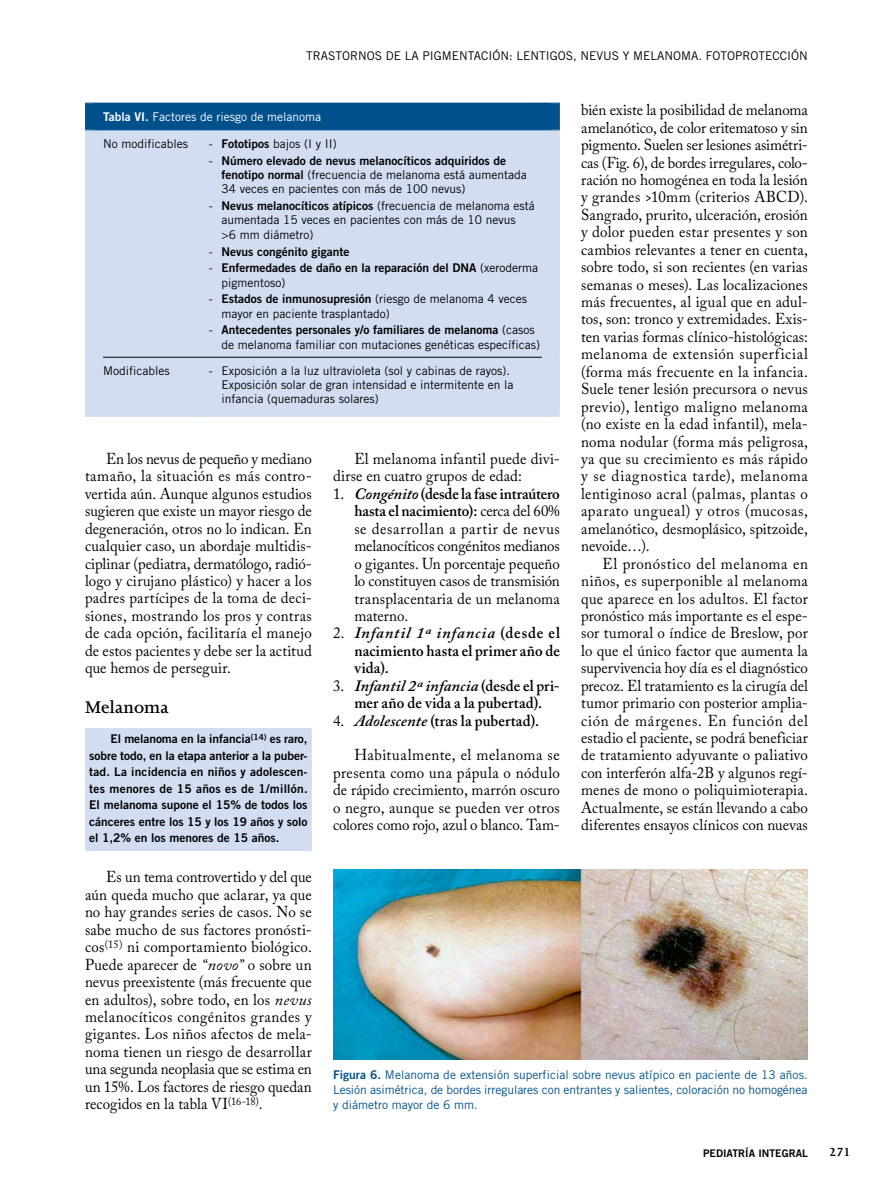
<style>
.page{position:relative;width:893px;height:1191px;background:#fff}
.page>*{position:absolute;margin:0;border:0;box-sizing:border-box;transform-origin:0 0}
.t1{font:600 19.5px "Joanna MT Std";color:#000}
.t2{font:15.75px/17.4px "Adobe Caslon Pro";letter-spacing:.005em;color:#000;text-align:justify;scale:.95 1}
.t3{font:600 15.75px/17.4px "Adobe Caslon Pro";letter-spacing:.01em;color:#000;text-align:justify;scale:.95 1}
.t4{font:700 13.5px "Joanna MT Std";color:#000}
.t5{font:12px/14.2px "Trade Gothic";color:#000}
.t6{font:12px/16.5px "Trade Gothic Bold Two";color:#000;text-align:justify}
.t7{font:12px/15px "Trade Gothic";letter-spacing:-.005em;color:#00508c;text-align:justify}
.t8{font:12px/26.2px "Trade Gothic";color:#fff}
.t9{font:10.5px "Trade Gothic Bold Two";color:#000}
.s1{font-family:"Trade Gothic Bold Two"}
.s2{color:#000}
.s3{font-family:"Trade Gothic"}
.s4{font-weight:600;font-style:italic}
.s5{font-weight:600}
.s6{font-weight:400}
.s7{font-style:italic}
</style>
<div class="page">
<div style="left:85px;top:728px;width:227px;height:123px;background:#d3ddf2"></div>
<img style="left:333px;top:869px;width:475px;height:190px">
<div style="left:94px;top:103px;width:457px;height:27px;background:#00508c"></div>
<div style="left:103px;top:130px;width:439px;height:286px;background:#d3ddf2"></div>
<div style="left:191px;top:130px;width:18px;height:227px;background:#d3ddf2"></div>
<div style="left:191px;top:357px;width:18px;height:59px;background:#d3ddf2"></div>
<div style="left:85px;top:357px;width:18px;height:59px;background:#d3ddf2"></div>
<div style="left:542px;top:357px;width:18px;height:59px;background:#d3ddf2"></div>
<hr style="left:85px;top:416px;width:115px;height:1px;background:#d3ddf2">
<hr style="left:200px;top:416px;width:360px;height:1px;background:#d3ddf2">
<div style="left:85px;top:130px;width:18px;height:227px;background:#d3ddf2"></div>
<div style="left:542px;top:130px;width:18px;height:227px;background:#d3ddf2"></div>
<hr style="left:103px;top:357px;width:97px;height:1px;background:#000">
<hr style="left:200px;top:357px;width:342px;height:1px;background:#000">
<div style="left:85px;top:103px;width:18px;height:26px;background:#00508c"></div>
<div style="left:542px;top:103px;width:18px;height:26px;background:#00508c"></div>
<hr style="left:85px;top:129px;width:115px;height:1px;background:#00508c">
<hr style="left:200px;top:129px;width:360px;height:1px;background:#00508c">
<p class="t5" style="left:306px;top:49px;width:503px">Trastornos de la pigmentación: lentigos, nevus y melanoma. Fotoprotección</p>
<p class="t2" style="left:581px;top:101px;width:240px">bién existe la posibilidad de melanoma amelanótico, de color eritematoso y sin pigmento. Suelen ser lesiones asimétri&shy;cas (Fig. 6), de bordes irregulares, colo&shy;ración no homogénea en toda la lesión y grandes &gt;10mm (criterios ABCD).<br>Sangrado, prurito, ulceración, erosión y dolor pueden estar presentes y son cambios relevantes a tener en cuenta, sobre todo, si son recientes (en varias semanas o meses). Las localizaciones más frecuentes, al igual que en adul&shy;tos, son: tronco y extremidades. Exis&shy;ten varias formas clínico-histológicas: melanoma de extensión superficial (forma más frecuente en la infancia.<br>Suele tener lesión precursora o nevus previo), lentigo maligno melanoma (no existe en la edad infantil), mela&shy;noma nodular (forma más peligrosa, ya que su crecimiento es más rápido y se diagnostica tarde), melanoma lentiginoso acral (palmas, plantas o aparato ungueal) y otros (mucosas, amelanótico, desmoplásico, spitzoide, nevoide…).</p>
<p class="t2" style="left:581px;top:554px;width:240px;text-indent:21px">El pronóstico del melanoma en niños, es superponible al melanoma que aparece en los adultos. El factor pronóstico más importante es el espe&shy;sor tumoral o índice de Breslow, por lo que el único factor que aumenta la supervivencia hoy día es el diagnóstico precoz. El tratamiento es la cirugía del tumor primario con posterior amplia&shy;ción de márgenes. En función del estadio el paciente, se podrá beneficiar de tratamiento adyuvante o paliativo con interferón alfa-2B y algunos regí&shy;menes de mono o poliquimioterapia.<br>Actualmente, se están llevando a cabo diferentes ensayos clínicos con nuevas</p>
<p class="t8" style="left:103px;top:104px;width:220px"><span class="s1">Tabla VI.</span> Factores de riesgo de melanoma<br><span class="s2">No modificables</span></p>
<p class="t5" style="left:209px;top:136px;width:130px">- <span class="s1">Fototipos</span> bajos (I y II)</p>
<p class="t6" style="left:209px;top:152px;width:299px"><span class="s3">-</span> Número elevado de nevus melanocíticos adquiridos de</p>
<p class="t5" style="left:222px;top:168px;width:307px"><span class="s1">fenotipo normal</span> (frecuencia de melanoma está aumentada<br>34 veces en pacientes con más de 100 nevus)</p>
<p class="t5" style="left:222px;top:199px;width:315px;text-indent:-13px">- <span class="s1">Nevus melanocíticos atípicos</span> (frecuencia de melanoma está aumentada 15 veces en pacientes con más de 10 nevus<br>&gt;6 mm diámetro)</p>
<p class="t6" style="left:209px;top:243px;width:142px"><span class="s3">-</span> Nevus congénito gigante</p>
<p class="t6" style="left:209px;top:259px;width:331px"><span class="s3">-</span> Enfermedades de daño en la reparación del DNA <span class="s3">(xeroderma</span></p>
<p class="t5" style="left:222px;top:275px;width:65px">pigmentoso)</p>
<p class="t5" style="left:222px;top:292px;width:307px;text-indent:-13px">- <span class="s1">Estados de inmunosupresión</span> (riesgo de melanoma 4 veces mayor en paciente trasplantado)</p>
<p class="t6" style="left:209px;top:322px;width:328px"><span class="s3">-</span> Antecedentes personales y/o familiares de melanoma <span class="s3">(casos</span></p>
<p class="t5" style="left:222px;top:337px;width:320px">de melanoma familiar con mutaciones genéticas específicas)</p>
<p class="t5" style="left:103px;top:363px;width:68px">Modificables</p>
<p class="t5" style="left:222px;top:363px;width:293px;text-indent:-13px">- Exposición a la luz ultravioleta (sol y cabinas de rayos).<br>Exposición solar de gran intensidad e intermitente en la infancia (quemaduras solares)</p>
<p class="t2" style="left:333px;top:450px;width:240px;text-indent:21px">El melanoma infantil puede divi&shy;dirse en cuatro grupos de edad:</p>
<p class="t2" style="left:354px;top:485px;width:218px;text-indent:-21px">1. <span class="s4">Congénito</span> <span class="s5">(desde la fase intraútero hasta el nacimiento):</span> cerca del 60% se desarrollan a partir de nevus melanocíticos congénitos medianos o gigantes. Un porcentaje pequeño lo constituyen casos de transmisión transplacentaria de un melanoma materno.</p>
<p class="t3" style="left:354px;top:624px;width:218px;text-indent:-21px"><span class="s6">2.</span> <span class="s7">Infantil 1ª infancia</span> (desde el nacimiento hasta el primer año de vida).</p>
<p class="t3" style="left:333px;top:676px;width:240px;text-align:center"><span class="s6">3.</span> <span class="s7">Infantil 2ª infancia</span> (desde el pri&shy;mer año de vida a la pubertad).</p>
<p class="t3" style="left:333px;top:711px;width:218px"><span class="s6">4.</span> <span class="s7">Adolescente</span> (tras la pubertad).</p>
<p class="t2" style="left:333px;top:746px;width:240px;text-indent:21px">Habitualmente, el melanoma se presenta como una pápula o nódulo de rápido crecimiento, marrón oscuro o negro, aunque se pueden ver otros colores como rojo, azul o blanco. Tam-</p>
<p class="t2" style="left:85px;top:450px;width:240px;text-indent:21px">En los nevus de pequeño y mediano tamaño, la situación es más contro&shy;vertida aún. Aunque algunos estudios sugieren que existe un mayor riesgo de degeneración, otros no lo indican. En cualquier caso, un abordaje multidis&shy;ciplinar (pediatra, dermatólogo, radió&shy;logo y cirujano plástico) y hacer a los padres partícipes de la toma de deci&shy;siones, mostrando los pros y contras de cada opción, facilitaría el manejo de estos pacientes y debe ser la actitud que hemos de perseguir.</p>
<p class="t1" style="left:85px;top:697px;width:85px">Melanoma</p>
<p class="t6" style="left:89px;top:730px;width:220px;text-indent:21px">El melanoma en la infancia<sup>(14)</sup> es raro, sobre todo, en la etapa anterior a la puber&shy;tad. La incidencia en niños y adolescen&shy;tes menores de 15 años es de 1/millón.<br>El melanoma supone el 15% de todos los cánceres entre los 15 y los 19 años y solo el 1,2% en los menores de 15 años.</p>
<p class="t2" style="left:85px;top:868px;width:240px;text-indent:21px">Es un tema controvertido y del que aún queda mucho que aclarar, ya que no hay grandes series de casos. No se sabe mucho de sus factores pronósti&shy;cos<sup>(15)</sup> ni comportamiento biológico.<br>Puede aparecer de <span class="s7">“novo”</span> o sobre un nevus preexistente (más frecuente que en adultos), sobre todo, en los <span class="s7">nevus </span>melanocíticos congénitos grandes y gigantes. Los niños afectos de mela&shy;noma tienen un riesgo de desarrollar una segunda neoplasia que se estima en un 15%. Los factores de riesgo quedan recogidos en la tabla VI<sup>(16-18)</sup>.</p>
<p class="t7" style="left:333px;top:1067px;width:476px"><span class="s1">Figura 6.</span> Melanoma de extensión superficial sobre nevus atípico en paciente de 13 años.<br>Lesión asimétrica, de bordes irregulares con entrantes y salientes, coloración no homogénea y diámetro mayor de 6 mm.</p>
<p class="t9" style="left:703px;top:1146px;width:106px">PEDIATRÍA INTEGRAL</p>
<p class="t4" style="left:829px;top:1144px;width:23px">271</p>
</div>
